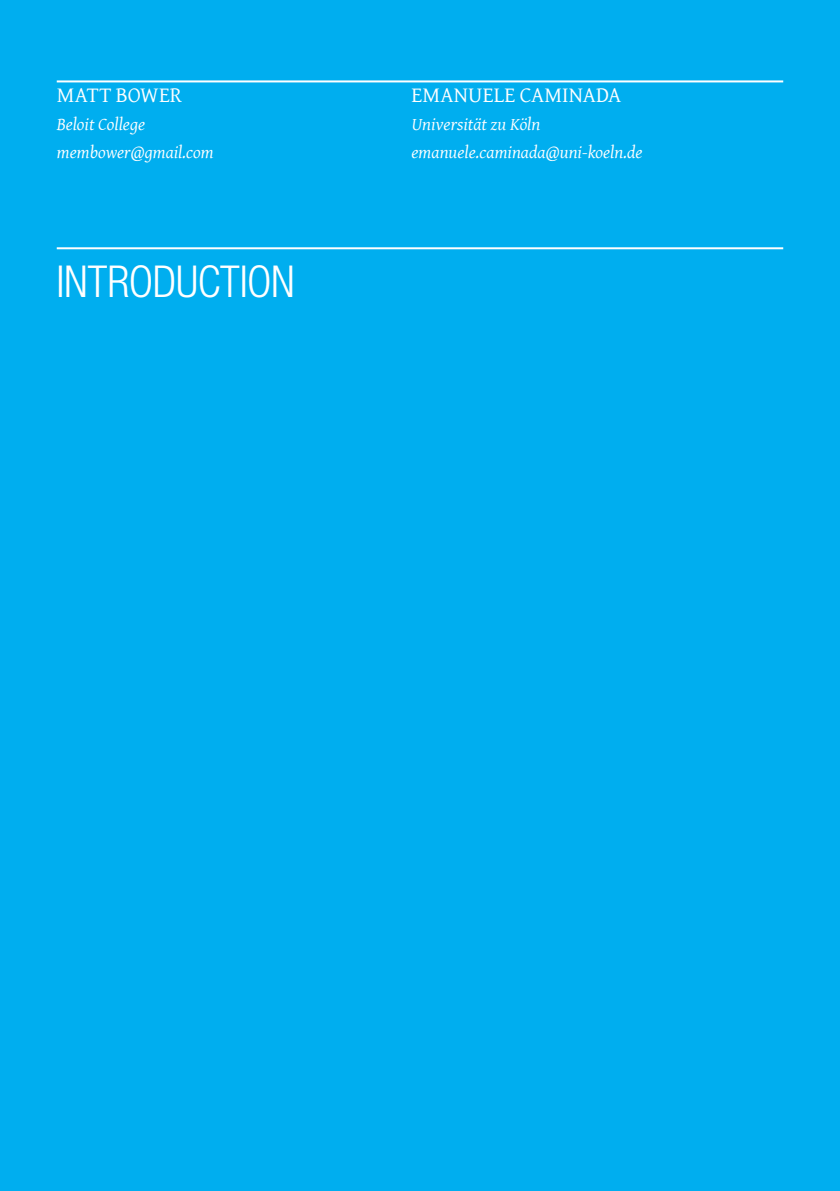
<style>
.page{position:relative;width:840px;height:1191px;background:#fff}
.page>*{position:absolute;margin:0;border:0;box-sizing:border-box;transform-origin:0 0}
.t1{font:300 condensed 44px "Helvetica Neue LT Std";letter-spacing:-.01em;color:#fff}
.t2{font:22px "Gentium Basic";color:#fff}
.t3{font:italic 18px/28px "Gentium Basic";color:#fff}
</style>
<div class="page">
<div style="left:0;top:0;width:839px;height:1191px;background:#00aeef"></div>
<hr style="left:57px;top:80px;width:725px;height:2px;background:#fff">
<hr style="left:57px;top:247px;width:725px;height:2px;background:#fff">
<p class="t2" style="left:57px;top:78px;width:127px">MATT BOWER</p>
<p class="t3" style="left:57px;top:109px;width:158px">Beloit College membower@gmail.com</p>
<h1 class="t1" style="left:56px;top:256px;width:214px">INTRODUCTION</h1>
<p class="t2" style="left:411px;top:78px;width:211px">EMANUELE CAMINADA</p>
<p class="t3" style="left:411px;top:109px;width:232px">Universität zu Köln emanuele.caminada@uni-koeln.de</p>
</div>
